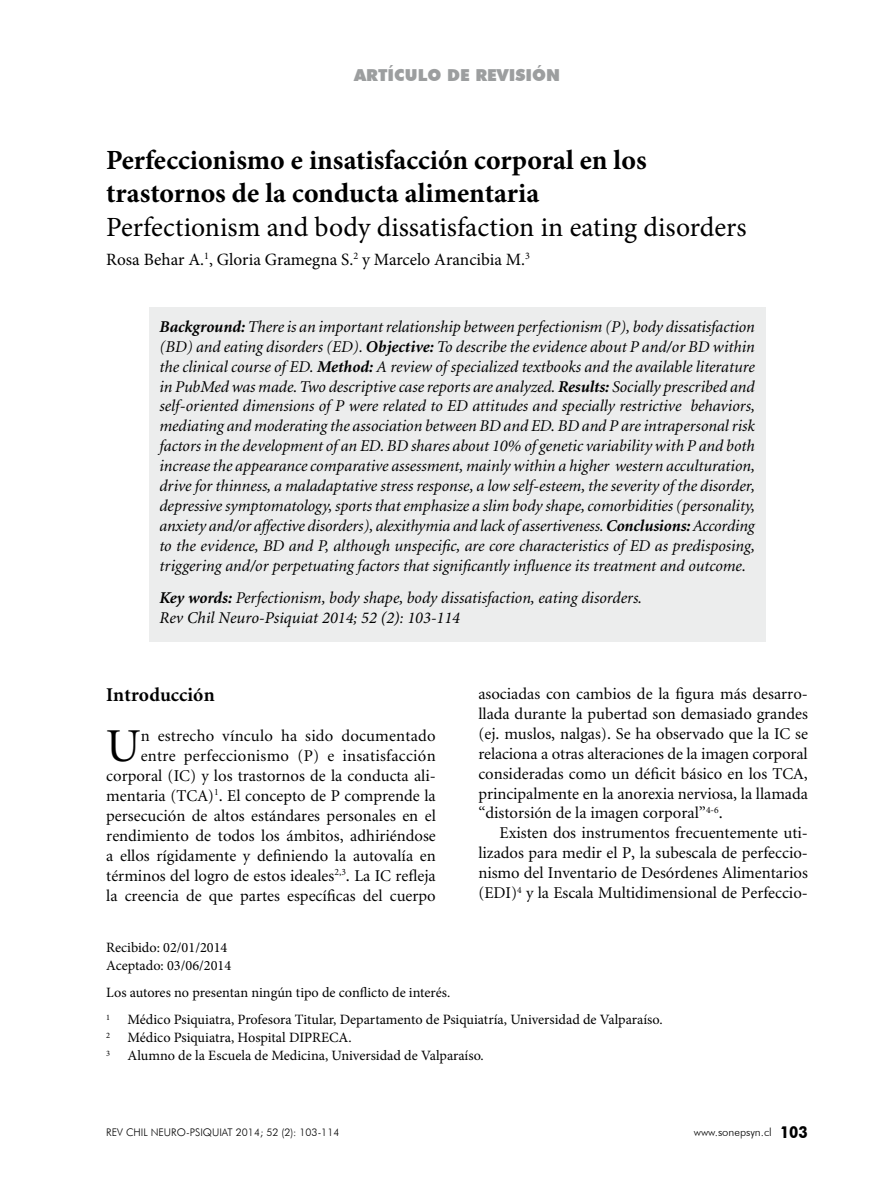
<style>
.page{position:relative;width:893px;height:1191px;background:#fff}
.page>*{position:absolute;margin:0;border:0;box-sizing:border-box;transform-origin:0 0}
.t1{font:47.25px "Minion";color:#000}
.t2{font:700 27.75px/33.3px "Minion Pro";color:#000}
.t3{font:27.75px "Minion Pro";color:#000}
.t4{font:700 19.5px "Minion";letter-spacing:.005em;color:#000}
.t5{font:17.25px "Minion Pro";letter-spacing:-.005em;color:#000}
.t6{font:italic 16.5px/20px "Minion";color:#000;text-align:justify}
.t7{font:16.5px/20px "Minion";color:#000;text-align:justify}
.t8{font:italic 16.5px "Minion Pro";color:#000}
.t9{font:900 16.5px "Futura BT";color:#9c9e9f}
.t10{font:14.25px/18px "Minion Pro";color:#000}
.t11{font:300 11.25px "Futura BT";color:#000}
.t12{font:300 10.5px "Futura BT";color:#000}
.s1{font-weight:700}
.s2{font-weight:700;font-size:16.5px}
</style>
<div class="page">
<div style="left:149px;top:307px;width:616px;height:334px;background:#eceded"></div>
<p class="t9" style="left:354px;top:65px;width:207px">ARTÍCULO DE REVISIÓN</p>
<h2 class="t2" style="left:106px;top:143px;width:542px">Perfeccionismo e insatisfacción corporal en los trastornos de la conducta alimentaria</h2>
<h2 class="t3" style="left:106px;top:208px;width:642px">Perfectionism and body dissatisfaction in eating disorders</h2>
<p class="t5" style="left:106px;top:248px;width:425px">Rosa Behar A.<sup>1</sup>, Gloria Gramegna S.<sup>2</sup> y Marcelo Arancibia M.<sup>3</sup></p>
<p class="t6" style="left:159px;top:317px;width:597px"><span class="s1">Background:</span> There is an important relationship between perfectionism (P), body dissatisfaction (BD) and eating disorders (ED). <span class="s1">Objective:</span> To describe the evidence about P and/or BD within the clinical course of ED. <span class="s1">Method:</span> A review of specialized textbooks and the available literature in PubMed was made. Two descriptive case reports are analyzed. <span class="s1">Results:</span> Socially prescribed and self-oriented dimensions of P were related to ED attitudes and specially restrictive behaviors, mediating and moderating the association between BD and ED. BD and P are intrapersonal risk factors in the development of an ED. BD shares about 10% of genetic variability with P and both increase the appearance comparative assessment, mainly within a higher western acculturation, drive for thinness, a maladaptative stress response, a low self-esteem, the severity of the disorder, depressive symptomatology, sports that emphasize a slim body shape, comorbidities (personality, anxiety and/or affective disorders), alexithymia and lack of assertiveness. <span class="s1">Conclusions:</span> According to the evidence, BD and P, although unspecific, are core characteristics of ED as predisposing, triggering and/or perpetuating factors that significantly influence its treatment and outcome.</p>
<p class="t6" style="left:159px;top:588px;width:484px"><span class="s1">Key words:</span> Perfectionism, body shape, body dissatisfaction, eating disorders.</p>
<p class="t8" style="left:159px;top:606px;width:302px">Rev Chil Neuro-Psiquiat 2014; 52 (2): 103-114</p>
<p class="t4" style="left:106px;top:685px;width:110px">Introducción</p>
<h1 class="t1" style="left:106px;top:722px;width:36px">U</h1>
<p class="t7" style="left:106px;top:726px;width:331px;text-align:right">n estrecho vínculo ha sido documentado entre perfeccionismo (P) e insatisfacción corporal (IC) y los trastornos de la conducta ali&shy;mentaria (TCA)<sup>1</sup>. El concepto de P comprende la persecución de altos estándares personales en el rendimiento de todos los ámbitos, adhiriéndose a ellos rígidamente y definiendo la autovalía en términos del logro de estos ideales<sup>2,3</sup>. La IC refleja la creencia de que partes específicas del cuerpo</p>
<p class="t7" style="left:478px;top:684px;width:331px">asociadas con cambios de la figura más desarro&shy;llada durante la pubertad son demasiado grandes (ej. muslos, nalgas). Se ha observado que la IC se relaciona a otras alteraciones de la imagen corporal consideradas como un déficit básico en los TCA, principalmente en la anorexia nerviosa, la llamada “distorsión de la imagen corporal”<sup>4-6</sup>.</p>
<p class="t7" style="left:478px;top:824px;width:331px;text-indent:21px">Existen dos instrumentos frecuentemente uti&shy;lizados para medir el P, la subescala de perfeccio&shy;nismo del Inventario de Desórdenes Alimentarios (EDI)<sup>4</sup> y la Escala Multidimensional de Perfeccio-</p>
<p class="t10" style="left:106px;top:939px;width:126px">Recibido: 02/01/2014<br>Aceptado: 03/06/2014</p>
<p class="t10" style="left:106px;top:979px;width:558px;line-height:27px">Los autores no presentan ningún tipo de conflicto de interés.<br><sup>1</sup> Médico Psiquiatra, Profesora Titular, Departamento de Psiquiatría, Universidad de Valparaíso.</p>
<p class="t10" style="left:106px;top:1029px;width:379px"><sup>2</sup> Médico Psiquiatra, Hospital DIPRECA.<br><sup>3</sup> Alumno de la Escuela de Medicina, Universidad de Valparaíso.</p>
<p class="t12" style="left:106px;top:1125px;width:235px">REV CHIL NEURO-PSIQUIAT 2014; 52 (2): 103-114</p>
<p class="t11" style="left:694px;top:1125px;width:116px">www.sonepsyn.cl <span class="s2">103</span></p>
</div>
